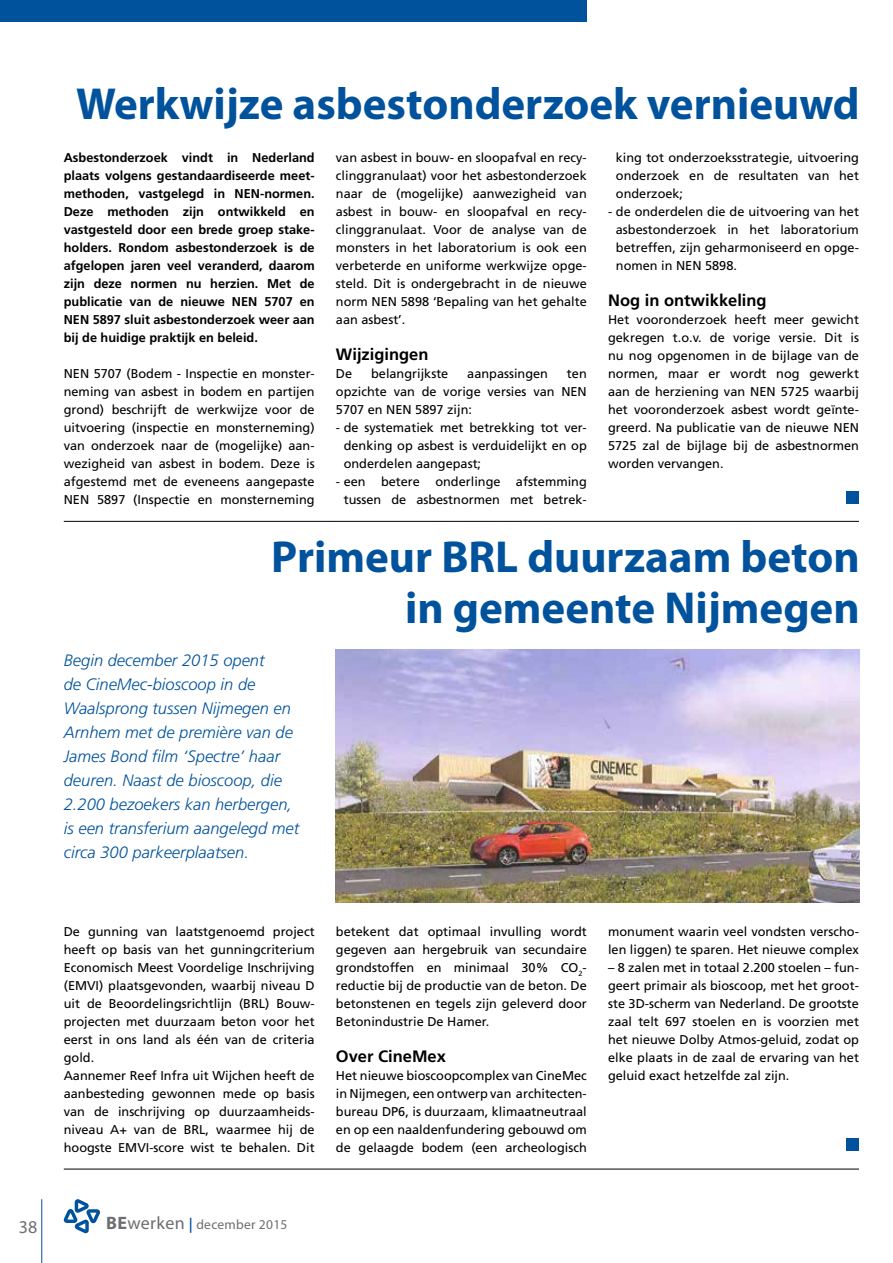
<style>
.page{position:relative;width:893px;height:1263px;background:#fff}
.page>*{position:absolute;margin:0;border:0;box-sizing:border-box;transform-origin:0 0}
.t1{font:700 45px/51px "Myriad Pro";color:#00529c;text-align:right}
.t2{font:18px "Myriad Pro";color:#6d6e71}
.t3{font:italic 300 16.5px/24px "Frutiger LT Std";color:#00529c}
.t4{font:700 16.5px "Frutiger LT Std";color:#000}
.t5{font:13.5px "Myriad Pro";letter-spacing:.02em;color:#6d6e71}
.t6{font:12.75px/18px "Frutiger LT Std";color:#000;text-align:justify}
.t7{font:700 12.75px/18px "Frutiger LT Std";color:#000;text-align:justify}
.s1{font-weight:700;font-size:18px}
.s2{font-size:18px}
.s3{font-family:"Frutiger LT Std";font-size:15px;color:#00529c}
</style>
<div class="page">
<hr style="left:41px;top:1199px;width:1px;height:64px;background:#00529c">
<svg style="left:64px;top:1199px;width:36px;height:34px"></svg>
<div style="left:0;top:0;width:587px;height:21px;background:#00529c"></div>
<img style="left:336px;top:650px;width:523px;height:252px">
<div style="left:846px;top:492px;width:13px;height:12px;background:#00529c"></div>
<div style="left:846px;top:1138px;width:13px;height:13px;background:#00529c"></div>
<hr style="left:64px;top:521px;width:795px;height:1px;background:#000">
<hr style="left:64px;top:1169px;width:795px;height:1px;background:#000">
<h1 class="t1" style="left:76px;top:79px;width:785px">Werkwijze asbestonderzoek vernieuwd</h1>
<p class="t7" style="left:64px;top:149px;width:252px">Asbestonderzoek vindt in Nederland plaats volgens gestandaardiseerde meet&shy;methoden, vastgelegd in NEN-normen.<br>Deze methoden zijn ontwikkeld en vastgesteld door een brede groep stake&shy;holders. Rondom asbestonderzoek is de afgelopen jaren veel veranderd, daarom zijn deze normen nu herzien. Met de publicatie van de nieuwe NEN 5707 en NEN 5897 sluit asbestonderzoek weer aan bij de huidige praktijk en beleid.</p>
<p class="t6" style="left:64px;top:365px;width:252px">NEN 5707 (Bodem - Inspectie en monster&shy;neming van asbest in bodem en partijen grond) beschrijft de werkwijze voor de uitvoering (inspectie en monsterneming) van onderzoek naar de (mogelijke) aan&shy;wezigheid van asbest in bodem. Deze is afgestemd met de eveneens aangepaste NEN 5897 (Inspectie en monsterneming</p>
<p class="t6" style="left:336px;top:149px;width:252px">van asbest in bouw- en sloopafval en recy&shy;clinggranulaat) voor het asbestonderzoek naar de (mogelijke) aanwezigheid van asbest in bouw- en sloopafval en recy&shy;clinggranulaat. Voor de analyse van de monsters in het laboratorium is ook een verbeterde en uniforme werkwijze opge&shy;steld. Dit is ondergebracht in de nieuwe norm NEN 5898 ‘Bepaling van het gehalte aan asbest’.</p>
<p class="t4" style="left:336px;top:345px;width:94px">Wijzigingen</p>
<p class="t6" style="left:336px;top:365px;width:18px">De</p>
<p class="t6" style="left:371px;top:365px;width:79px">belangrijkste</p>
<p class="t6" style="left:467px;top:365px;width:82px">aanpassingen</p>
<p class="t6" style="left:336px;top:365px;width:252px;text-indent:231px">ten opzichte van de vorige versies van NEN 5707 en NEN 5897 zijn:</p>
<p class="t6" style="left:344px;top:419px;width:245px;text-indent:-8px">- de systematiek met betrekking tot ver&shy;denking op asbest is verduidelijkt en op onderdelen aangepast;</p>
<p class="t6" style="left:336px;top:473px;width:252px;text-align:right">- een betere onderlinge afstemming tussen de asbestnormen met betrek-</p>
<p class="t6" style="left:616px;top:149px;width:245px">king tot onderzoeksstrategie, uitvoering onderzoek en de resultaten van het onderzoek;</p>
<p class="t6" style="left:616px;top:203px;width:245px;text-indent:-8px">- de onderdelen die de uitvoering van het asbestonderzoek in het laboratorium betreffen, zijn geharmoniseerd en opge&shy;nomen in NEN 5898.</p>
<p class="t4" style="left:608px;top:291px;width:160px">Nog in ontwikkeling</p>
<p class="t6" style="left:608px;top:311px;width:252px">Het vooronderzoek heeft meer gewicht gekregen t.o.v. de vorige versie. Dit is nu nog opgenomen in de bijlage van de normen, maar er wordt nog gewerkt aan de herziening van NEN 5725 waarbij het vooronderzoek asbest wordt geïnte&shy;greerd. Na publicatie van de nieuwe NEN 5725 zal de bijlage bij de asbestnormen worden vervangen.</p>
<h1 class="t1" style="left:271px;top:532px;width:590px">Primeur BRL duurzaam beton in gemeente Nijmegen</h1>
<p class="t3" style="left:64px;top:648px;width:237px">Begin december 2015 opent<br>de CineMec-bioscoop in de<br>Waalsprong tussen Nijmegen en<br>Arnhem met de première van de<br>James Bond film ‘Spectre’ haar deuren. Naast de bioscoop, die<br>2.200 bezoekers kan herbergen, is een transferium aangelegd met circa 300 parkeerplaatsen.</p>
<p class="t6" style="left:64px;top:923px;width:252px;text-align:left">De gunning van laatstgenoemd project heeft op basis van het gunningcriterium Economisch Meest Voordelige Inschrijving (EMVI) plaatsgevonden, waarbij niveau D uit de Beoordelingsrichtlijn (BRL) Bouw&shy;projecten met duurzaam beton voor het eerst in ons land als één van de criteria gold.<br>Aannemer Reef Infra uit Wijchen heeft de aanbesteding gewonnen mede op basis van de inschrijving op duurzaamheids&shy;niveau A+ van de BRL, waarmee hij de hoogste EMVI-score wist te behalen. Dit</p>
<p class="t6" style="left:336px;top:923px;width:252px">betekent dat optimaal invulling wordt gegeven aan hergebruik van secundaire grondstoffen en minimaal 30% CO<sub>2</sub>- reductie bij de productie van de beton. De betonstenen en tegels zijn geleverd door Betonindustrie De Hamer.</p>
<p class="t4" style="left:336px;top:1047px;width:112px">Over CineMex</p>
<p class="t6" style="left:336px;top:1067px;width:252px">Het nieuwe bioscoopcomplex van CineMec in Nijmegen, een ontwerp van architecten&shy;bureau DP6, is duurzaam, klimaatneutraal en op een naaldenfundering gebouwd om de gelaagde bodem (een archeologisch</p>
<p class="t6" style="left:608px;top:923px;width:252px">monument waarin veel vondsten verscho&shy;len liggen) te sparen. Het nieuwe complex</p>
<p class="t6" style="left:608px;top:959px;width:252px">– 8 zalen met in totaal 2.200 stoelen – fun&shy;geert primair als bioscoop, met het groot&shy;ste 3D-scherm van Nederland. De grootste zaal telt 697 stoelen en is voorzien met het nieuwe Dolby Atmos-geluid, zodat op elke plaats in de zaal de ervaring van het geluid exact hetzelfde zal zijn.</p>
<h2 class="t2" style="left:19px;top:1217px;width:20px">38</h2>
<p class="t5" style="left:106px;top:1217px;width:183px"><span class="s1">BE</span><span class="s2">werken</span> <span class="s3">|</span> december 2015</p>
</div>
